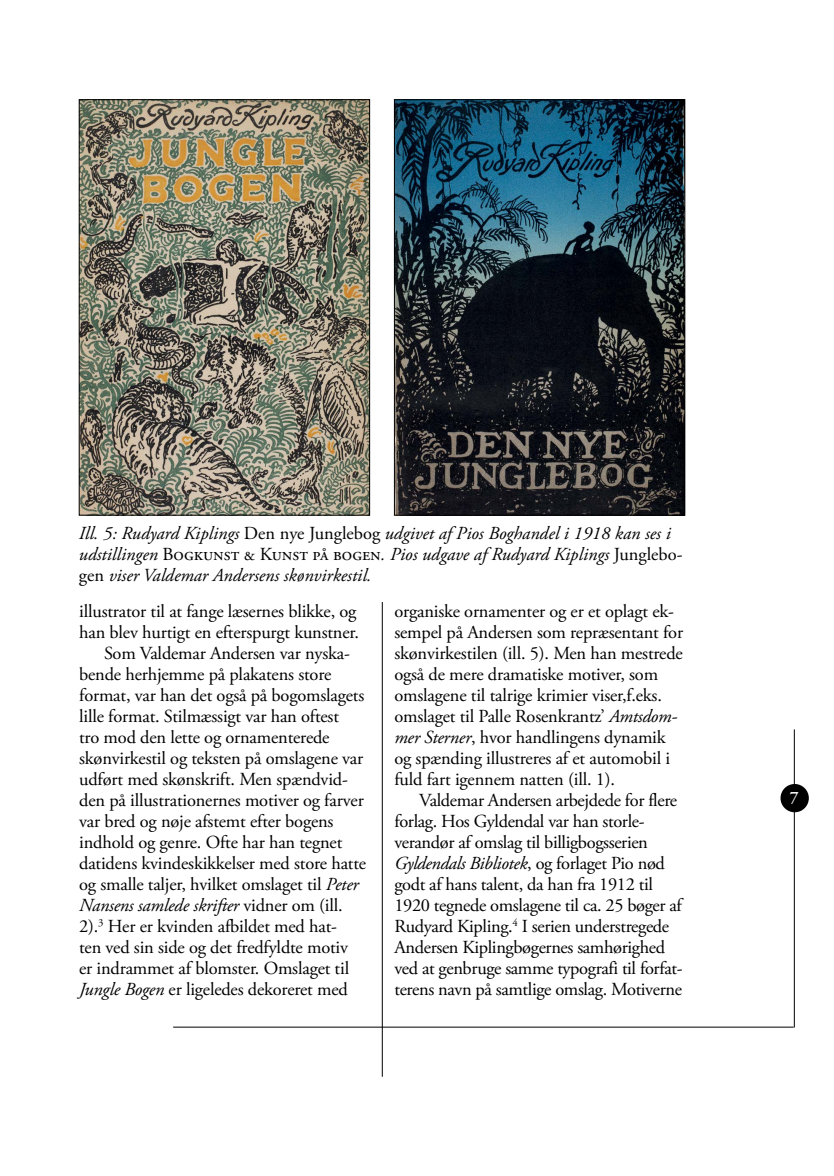
<style>
.page{position:relative;width:834px;height:1176px;background:#fff}
.page>*{position:absolute;margin:0;border:0;box-sizing:border-box;transform-origin:0 0}
.t1{font:18.38px/21px "Adobe Garamond Pro";letter-spacing:-.01em;color:#000}
.t2{font:italic 18.38px/21px "Adobe Garamond Pro";color:#000}
.t3{font:600 17.5px "Adobe Garamond Pro";color:#fff}
.s1{font-style:normal}
.s2{font-style:italic}
</style>
<div class="page">
<hr style="left:173px;top:1027px;width:620px;height:1px;background:#000">
<hr style="left:793px;top:729px;width:1px;height:298px;background:#000">
<hr style="left:382px;top:313px;width:1px;height:763px;background:#000">
<div style="left:780px;top:784px;width:28px;height:28px;background:#000;border-radius:50%"></div>
<div style="left:369px;top:100px;width:25px;height:502px;background:#fff"></div>
<img style="left:81px;top:101px;width:287px;height:412px">
<div style="left:79px;top:99px;width:291px;height:416px;border:1px solid #000"></div>
<img style="left:396px;top:101px;width:287px;height:412px">
<div style="left:394px;top:99px;width:291px;height:416px;border:1px solid #000"></div>
<p class="t2" style="left:79px;top:523px;width:605px">Ill. 5: Rudyard Kiplings <span class="s1">Den nye Junglebog</span> udgivet af Pios Boghandel i 1918 kan ses i udstillingen <span class="s1">Bogkunst &amp; Kunst på bogen</span>. Pios udgave af Rudyard Kiplings <span class="s1">Junglebo&shy;gen</span> viser Valdemar Andersens skønvirkestil.</p>
<p class="t1" style="left:79px;top:601px;width:279px">illustrator til at fange læsernes blikke, og</p>
<p class="t1" style="left:79px;top:622px;width:281px">han blev hurtigt en efterspurgt kunstner.</p>
<p class="t1" style="left:104px;top:643px;width:247px">Som Valdemar Andersen var nyska-</p>
<p class="t1" style="left:79px;top:664px;width:253px">bende herhjemme på plakatens store</p>
<p class="t1" style="left:79px;top:685px;width:286px">format, var han det også på bogomslagets</p>
<p class="t1" style="left:79px;top:706px;width:261px">lille format. Stilmæssigt var han oftest</p>
<p class="t1" style="left:79px;top:727px;width:252px">tro mod den lette og ornamenterede</p>
<p class="t1" style="left:79px;top:748px;width:285px">skønvirkestil og teksten på omslagene var</p>
<p class="t1" style="left:79px;top:769px;width:270px">udført med skønskrift. Men spændvid-</p>
<p class="t1" style="left:79px;top:790px;width:286px">den på illustrationernes motiver og farver</p>
<p class="t1" style="left:79px;top:811px;width:256px">var bred og nøje afstemt efter bogens</p>
<p class="t1" style="left:79px;top:832px;width:264px">indhold og genre. Ofte har han tegnet</p>
<p class="t1" style="left:79px;top:853px;width:288px">datidens kvindeskikkelser med store hatte</p>
<p class="t1" style="left:79px;top:874px;width:281px">og smalle taljer, hvilket omslaget til <span class="s2">Peter</span></p>
<p class="t2" style="left:79px;top:895px;width:265px">Nansens samlede skrifter <span class="s1">vidner om (ill.</span></p>
<p class="t1" style="left:79px;top:916px;width:259px">2).<sup>3</sup> Her er kvinden afbildet med hat-</p>
<p class="t1" style="left:79px;top:937px;width:270px">ten ved sin side og det fredfyldte motiv</p>
<p class="t1" style="left:79px;top:958px;width:271px">er indrammet af blomster. Omslaget til</p>
<p class="t1" style="left:79px;top:979px;width:270px"><span class="s2">Jungle Bogen</span> er ligeledes dekoreret med</p>
<p class="t1" style="left:394px;top:601px;width:290px">organiske ornamenter og er et oplagt ek&shy;sempel på Andersen som repræsentant for skønvirkestilen (ill. 5). Men han mestrede også de mere dramatiske motiver, som omslagene til talrige krimier viser,f.eks. omslaget til Palle Rosenkrantz’ <span class="s2">Amtsdom&shy;mer Sterner</span>, hvor handlingens dynamik og spænding illustreres af et automobil i fuld fart igennem natten (ill. 1).</p>
<p class="t1" style="left:394px;top:790px;width:290px;text-indent:25px">Valdemar Andersen arbejdede for flere forlag. Hos Gyldendal var han storle&shy;verandør af omslag til billigbogsserien <span class="s2">Gyldendals Bibliotek</span>, og forlaget Pio nød godt af hans talent, da han fra 1912 til 1920 tegnede omslagene til ca. 25 bøger af Rudyard Kipling.<sup>4</sup> I serien understregede Andersen Kiplingbøgernes samhørighed ved at genbruge samme typografi til forfat&shy;terens navn på samtlige omslag. Motiverne</p>
<p class="t3" style="left:789px;top:787px;width:10px">7</p>
</div>
